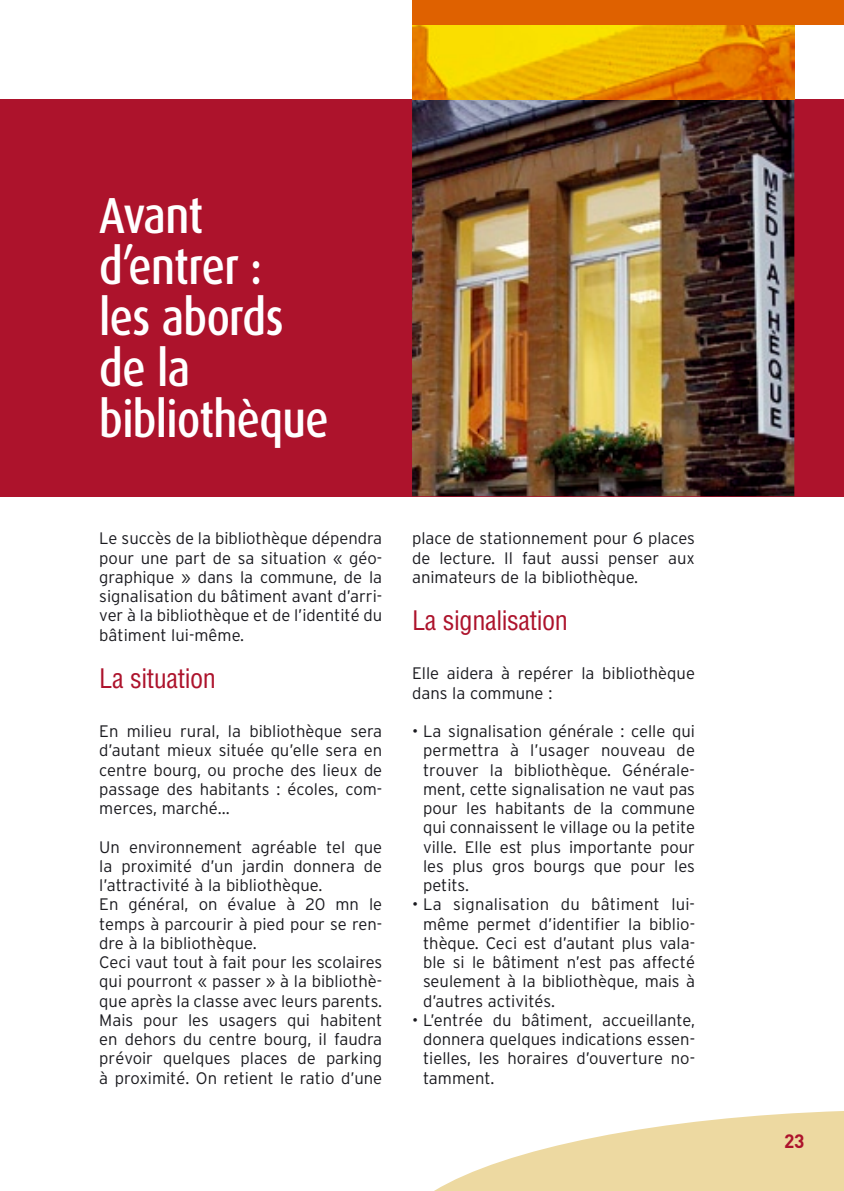
<style>
.page{position:relative;width:844px;height:1191px;background:#fff}
.page>*{position:absolute;margin:0;border:0;box-sizing:border-box;transform-origin:0 0}
.t1{font:500 50.75px/50.8px "Dax";letter-spacing:-.015em;color:#fff;scale:.85 1}
.t2{font:condensed 26.25px "Helvetica";letter-spacing:-.015em;color:#ad132c}
.t3{font:700 19.07px "DIN";color:#ad132c}
.t4{font:300 16.62px/19.2px "Interstate";color:#1a1a1f;text-align:justify}
</style>
<div class="page">
<div style="left:0;top:99px;width:843px;height:397px;background:#ad132c"></div>
<svg style="left:434px;top:1111px;width:409px;height:80px"></svg>
<img style="left:412px;top:99px;width:382px;height:397px">
<img style="left:412px;top:25px;width:382px;height:74px">
<div style="left:412px;top:0;width:431px;height:25px;background:#df6100"></div>
<h1 class="t1" style="left:99px;top:191px;width:271px">Avant d’entrer :<br>les abords de la bibliothèque</h1>
<p class="t4" style="left:99px;top:529px;width:284px">Le succès de la bibliothèque dépendra pour une part de sa situation « géo&shy;graphique » dans la commune, de la signalisation du bâtiment avant d’arri&shy;ver à la bibliothèque et de l’identité du bâtiment lui-même.</p>
<h2 class="t2" style="left:99px;top:662px;width:118px">La situation</h2>
<p class="t4" style="left:99px;top:721px;width:284px">En milieu rural, la bibliothèque sera d’autant mieux située qu’elle sera en centre bourg, ou proche des lieux de passage des habitants : écoles, com&shy;merces, marché...</p>
<p class="t4" style="left:99px;top:837px;width:284px;text-align:left">Un environnement agréable tel que la proximité d’un jardin donnera de l’attractivité à la bibliothèque.<br>En général, on évalue à 20 mn le temps à parcourir à pied pour se ren&shy;dre à la bibliothèque.<br>Ceci vaut tout à fait pour les scolaires qui pourront « passer » à la bibliothè&shy;que après la classe avec leurs parents.<br>Mais pour les usagers qui habitent en dehors du centre bourg, il faudra prévoir quelques places de parking à proximité. On retient le ratio d’une</p>
<p class="t4" style="left:412px;top:529px;width:284px">place de stationnement pour 6 places de lecture. Il faut aussi penser aux animateurs de la bibliothèque.</p>
<h2 class="t2" style="left:412px;top:604px;width:157px">La signalisation</h2>
<p class="t4" style="left:412px;top:663px;width:284px">Elle aidera à repérer la bibliothèque dans la commune :</p>
<p class="t4" style="left:423px;top:721px;width:273px;text-indent:-11px">• La signalisation générale : celle qui permettra à l’usager nouveau de trouver la bibliothèque. Générale&shy;ment, cette signalisation ne vaut pas pour les habitants de la commune qui connaissent le village ou la petite ville. Elle est plus importante pour les plus gros bourgs que pour les petits.</p>
<p class="t4" style="left:423px;top:894px;width:273px;text-indent:-11px">• La signalisation du bâtiment lui&shy;même permet d’identifier la biblio&shy;thèque. Ceci est d’autant plus vala&shy;ble si le bâtiment n’est pas affecté seulement à la bibliothèque, mais à d’autres activités.</p>
<p class="t4" style="left:423px;top:1010px;width:273px;text-indent:-11px">• L’entrée du bâtiment, accueillante, donnera quelques indications essen&shy;tielles, les horaires d’ouverture no&shy;tamment.</p>
<p class="t3" style="left:784px;top:1128px;width:22px">23</p>
</div>
